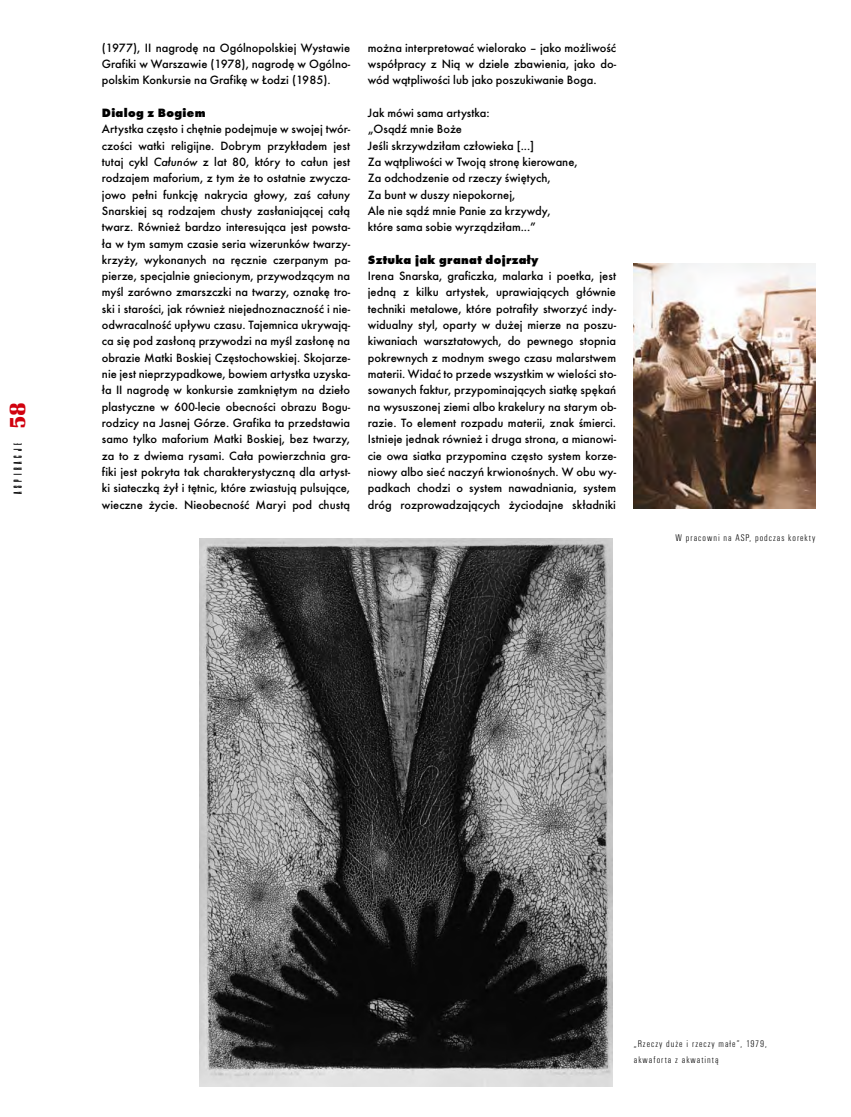
<style>
.page{position:relative;width:851px;height:1117px;background:#fff}
.page>*{position:absolute;margin:0;border:0;box-sizing:border-box;transform-origin:0 0}
.t1{font:700 22.5px "Renault TCE";color:#d1010e}
.t2{font:500 12.5px/16.2px "Futura TCE";color:#000;text-align:justify}
.t3{font:700 12.5px "Futura TCE Extr";letter-spacing:.025em;color:#000}
.t4{font:12.12px "Compacta Com DCE Ligh";letter-spacing:.3em;color:#000;scale:1.05 1}
.t5{font:10px/16.2px "U001 TCE Ligh Cond";letter-spacing:.1em;color:#000}
.s1{font-family:"Futura TCE Medi Obli";font-weight:400}
</style>
<div class="page">
<img style="left:633px;top:264px;width:182px;height:244px">
<img style="left:199px;top:538px;width:414px;height:548px">
<h1 class="t1" style="left:5px;top:429px;width:29px;rotate:-90deg">58</h1>
<p class="t4" style="left:11px;top:494px;width:50px;rotate:-90deg">Aspiracje</p>
<p class="t2" style="left:102px;top:39px;width:250px">(1977), II nagrodę na Ogólnopolskiej Wystawie Grafiki w Warszawie (1978), nagrodę w Ogólno&shy;polskim Konkursie na Grafikę w Łodzi (1985).</p>
<p class="t3" style="left:102px;top:105px;width:105px">Dialog z Bogiem</p>
<p class="t2" style="left:102px;top:121px;width:250px">Artystka często i chętnie podejmuje w swojej twór&shy;czości watki religijne. Dobrym przykładem jest tutaj cykl <span class="s1">Całunów</span> z lat 80, który to całun jest rodzajem maforium, z tym że to ostatnie zwycza&shy;jowo pełni funkcję nakrycia głowy, zaś całuny Snarskiej są rodzajem chusty zasłaniającej całą twarz. Również bardzo interesująca jest powsta&shy;ła w tym samym czasie seria wizerunków twarzy&shy;krzyży, wykonanych na ręcznie czerpanym pa&shy;pierze, specjalnie gniecionym, przywodzącym na myśl zarówno zmarszczki na twarzy, oznakę tro&shy;ski i starości, jak również niejednoznaczność i nie&shy;odwracalność upływu czasu. Tajemnica ukrywają&shy;ca się pod zasłoną przywodzi na myśl zasłonę na obrazie Matki Boskiej Częstochowskiej. Skojarze&shy;nie jest nieprzypadkowe, bowiem artystka uzyska&shy;ła II nagrodę w konkursie zamkniętym na dzieło plastyczne w 600-lecie obecności obrazu Bogu&shy;rodzicy na Jasnej Górze. Grafika ta przedstawia samo tylko maforium Matki Boskiej, bez twarzy, za to z dwiema rysami. Cała powierzchnia gra&shy;fiki jest pokryta tak charakterystyczną dla artyst&shy;ki siateczką żył i tętnic, które zwiastują pulsujące, wieczne życie. Nieobecność Maryi pod chustą</p>
<p class="t2" style="left:368px;top:39px;width:250px">można interpretować wielorako – jako możliwość współpracy z Nią w dziele zbawienia, jako do&shy;wód wątpliwości lub jako poszukiwanie Boga.</p>
<p class="t2" style="left:368px;top:105px;width:211px;text-align:left">Jak mówi sama artystka:<br>„Osądź mnie Boże<br>Jeśli skrzywdziłam człowieka [...]<br>Za wątpliwości w Twoją stronę kierowane,<br>Za odchodzenie od rzeczy świętych,<br>Za bunt w duszy niepokornej,<br>Ale nie sądź mnie Panie za krzywdy, które sama sobie wyrządziłam...”</p>
<p class="t3" style="left:368px;top:252px;width:172px">Sztuka jak granat dojrzały</p>
<p class="t2" style="left:368px;top:268px;width:250px">Irena Snarska, graficzka, malarka i poetka, jest jedną z kilku artystek, uprawiających głównie techniki metalowe, które potrafiły stworzyć indy&shy;widualny styl, oparty w dużej mierze na poszu&shy;kiwaniach warsztatowych, do pewnego stopnia pokrewnych z modnym swego czasu malarstwem materii. Widać to przede wszystkim w wielości sto&shy;sowanych faktur, przypominających siatkę spękań na wysuszonej ziemi albo krakelury na starym ob&shy;razie. To element rozpadu materii, znak śmierci.<br>Istnieje jednak również i druga strona, a mianowi&shy;cie owa siatka przypomina często system korze&shy;niowy albo sieć naczyń krwionośnych. W obu wy&shy;padkach chodzi o system nawadniania, system dróg rozprowadzających życiodajne składniki</p>
<p class="t5" style="left:675px;top:530px;width:141px">W pracowni na ASP, podczas korekty</p>
<p class="t5" style="left:633px;top:1035px;width:135px">„Rzeczy duże i rzeczy małe”, 1979, akwaforta z akwatintą</p>
</div>
